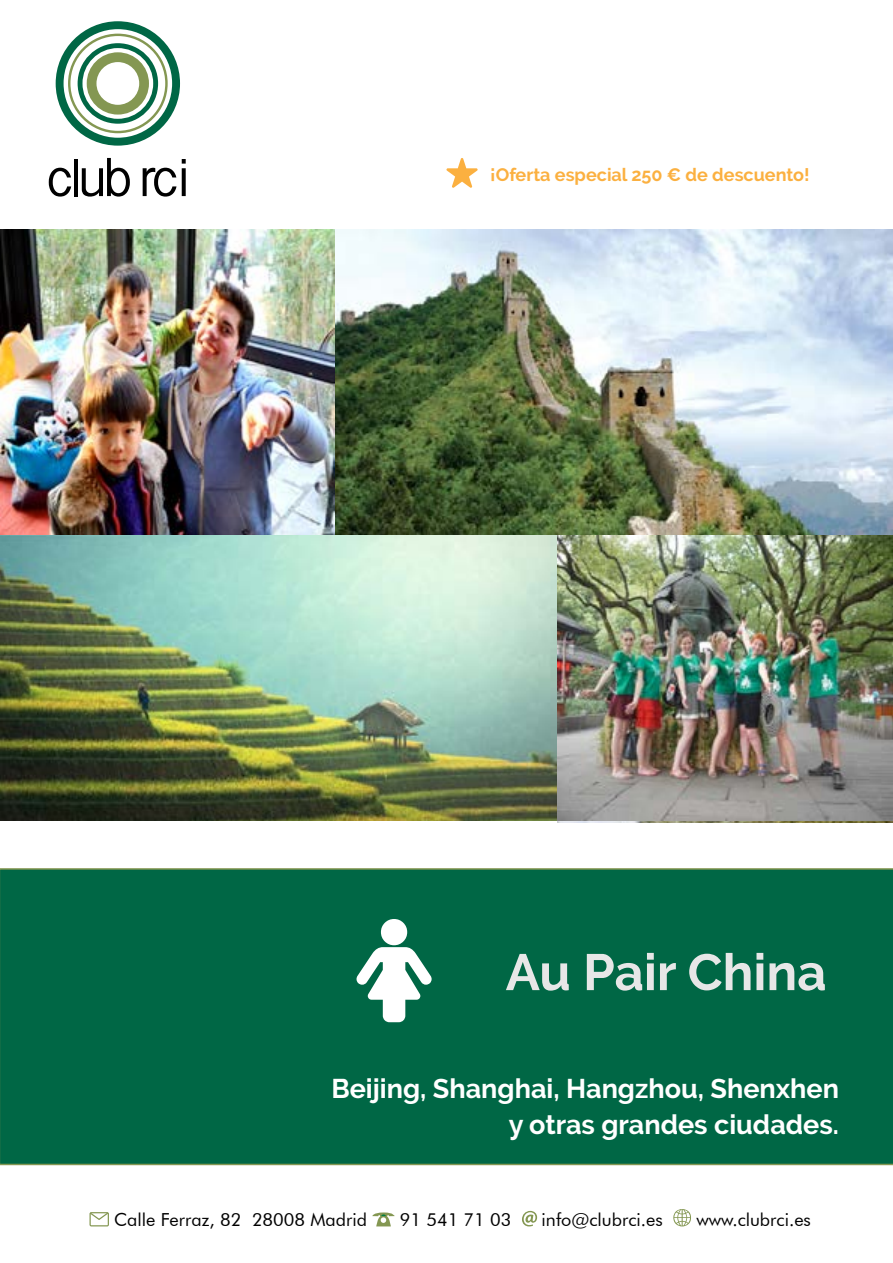
<style>
.page{position:relative;width:893px;height:1263px;background:#fff}
.page>*{position:absolute;margin:0;border:0;box-sizing:border-box;transform-origin:0 0}
.t1{font:700 51px "Raleway";color:#e7e7e7}
.t2{font:700 27px/36px "Raleway";color:#fff;text-align:right}
.t3{font:18px "Futura BT";color:#000}
.t4{font:700 18px "Raleway";color:#fbb040}
</style>
<div class="page">
<img style="left:0;top:230px;width:336px;height:306px">
<img style="left:336px;top:230px;width:557px;height:306px">
<svg style="left:49px;top:168px;width:22px;height:29px"></svg>
<hr style="left:74px;top:159px;width:4px;height:37px;background:#000">
<svg style="left:82px;top:158px;width:48px;height:39px"></svg>
<svg style="left:143px;top:159px;width:43px;height:38px"></svg>
<svg style="left:182px;top:168px;width:4px;height:28px"></svg>
<svg style="left:56px;top:21px;width:124px;height:125px"></svg>
<svg style="left:90px;top:1212px;width:19px;height:14px"></svg>
<svg style="left:372px;top:1212px;width:23px;height:14px"></svg>
<svg style="left:522px;top:1211px;width:15px;height:15px"></svg>
<svg style="left:673px;top:1209px;width:18px;height:17px"></svg>
<div style="left:0;top:868px;width:893px;height:297px;background:#006745"></div>
<svg style="left:356px;top:919px;width:76px;height:103px"></svg>
<img style="left:0;top:536px;width:557px;height:285px">
<img style="left:557px;top:536px;width:336px;height:285px">
<svg style="left:446px;top:158px;width:32px;height:30px"></svg>
<p class="t4" style="left:490px;top:165px;width:321px">¡Oferta especial 250 € de descuento!</p>
<h1 class="t1" style="left:506px;top:943px;width:322px">Au Pair China</h1>
<h2 class="t2" style="left:331px;top:1071px;width:509px">Beijing, Shanghai, Hangzhou, Shenxhen y otras grandes ciudades.</h2>
<p class="t3" style="left:114px;top:1209px;width:254px">Calle Ferraz, 82 28008 Madrid</p>
<p class="t3" style="left:400px;top:1209px;width:113px">91 541 71 03</p>
<p class="t3" style="left:542px;top:1209px;width:123px">info@clubrci.es</p>
<p class="t3" style="left:696px;top:1209px;width:116px">www.clubrci.es</p>
</div>
